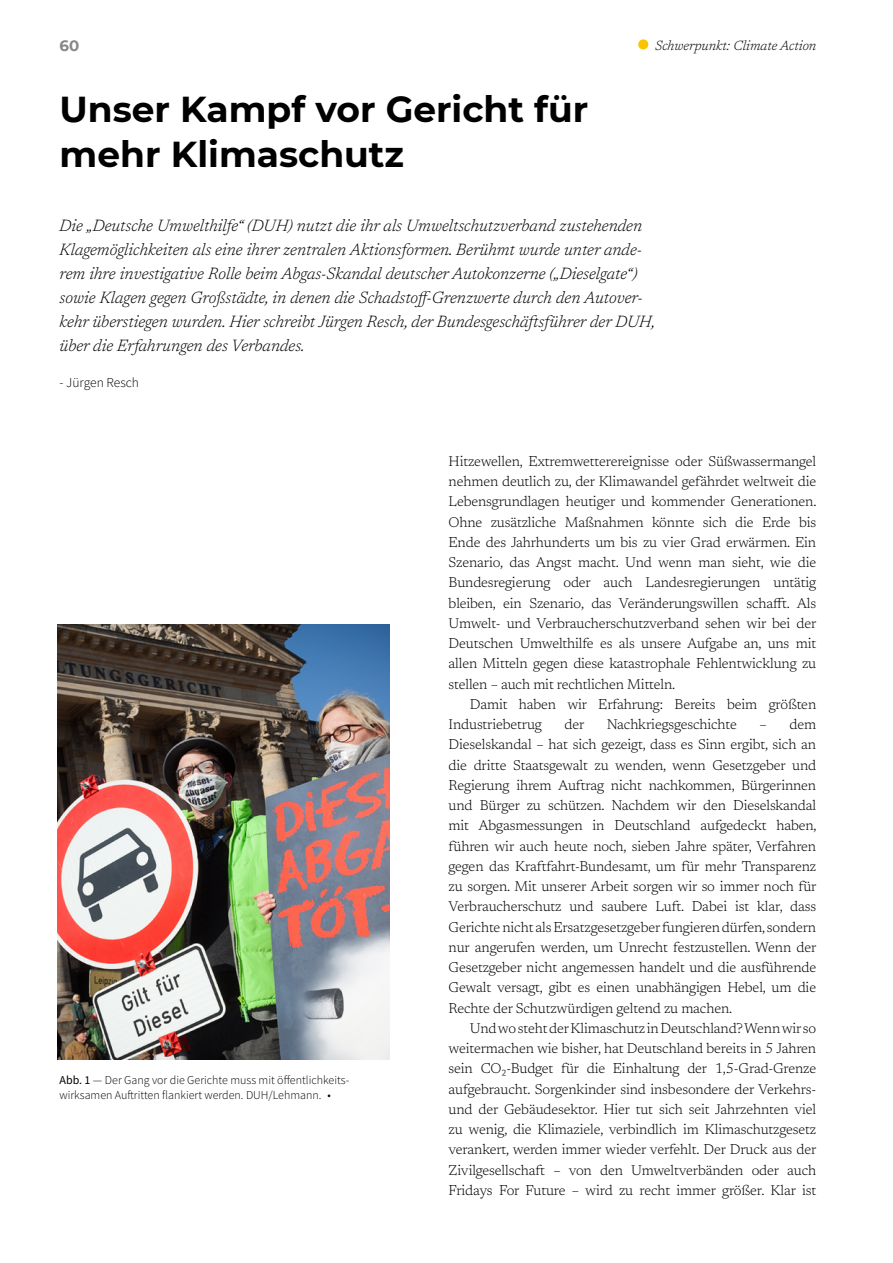
<style>
.page{position:relative;width:893px;height:1263px;background:#fff}
.page>*{position:absolute;margin:0;border:0;box-sizing:border-box;transform-origin:0 0}
.t1{font:700 36px/45px "Montserrat";color:#000}
.t2{font:italic 300 16.5px/24px "Newsreader";color:#000}
.t3{font:700 15px "Montserrat";color:#878787}
.t4{font:300 14.25px/20.2px "Newsreader";letter-spacing:-.01em;color:#000;text-align:justify}
.t5{font:italic 300 13.5px "Newsreader";color:#000}
.t6{font:300 13.5px "Source Sans Pro";color:#000}
.t7{font:300 12px/15.8px "Source Sans Pro";color:#000}
.s1{font-weight:400}
.s2{font-family:"Source Sans Pro"}
</style>
<div class="page">
<img style="left:57px;top:624px;width:332px;height:436px">
<div style="left:638px;top:39px;width:10px;height:11px;background:#fdc300;border-radius:50%"></div>
<p class="t3" style="left:60px;top:34px;width:21px">60</p>
<h1 class="t1" style="left:60px;top:84px;width:530px">Unser Kampf vor Gericht für mehr Klimaschutz</h1>
<p class="t5" style="left:655px;top:35px;width:163px">Schwerpunkt: Climate Action</p>
<p class="t2" style="left:60px;top:213px;width:597px">Die „Deutsche Umwelthilfe“ (DUH) nutzt die ihr als Umweltschutzverband zustehenden Klagemöglichkeiten als eine ihrer zentralen Aktionsformen. Berühmt wurde unter ande&shy;rem ihre investigative Rolle beim Abgas-Skandal deutscher Autokonzerne („Dieselgate“) sowie Klagen gegen Großstädte, in denen die Schadstoff-Grenzwerte durch den Autover&shy;kehr überstiegen wurden. Hier schreibt Jürgen Resch, der Bundesgeschäftsführer der DUH, über die Erfahrungen des Verbandes.</p>
<p class="t6" style="left:60px;top:375px;width:81px">- Jürgen Resch</p>
<p class="t7" style="left:60px;top:1072px;width:291px"><span class="s1">Abb. 1</span> — Der Gang vor die Gerichte muss mit öffentlichkeits&shy;wirksamen Auftritten flankiert werden. DUH/Lehmann. •</p>
<p class="t4" style="left:449px;top:450px;width:369px">Hitzewellen, Extremwetterereignisse oder Süßwassermangel nehmen deutlich zu, der Klimawandel gefährdet weltweit die Lebensgrundlagen heutiger und kommender Generationen.<br>Ohne zusätzliche Maßnahmen könnte sich die Erde bis Ende des Jahrhunderts um bis zu vier Grad erwärmen. Ein Szenario, das Angst macht. Und wenn man sieht, wie die Bundesregierung oder auch Landesregierungen untätig bleiben, ein Szenario, das Veränderungswillen schafft. Als Umwelt- und Verbraucherschutzverband sehen wir bei der Deutschen Umwelthilfe es als unsere Aufgabe an, uns mit allen Mitteln gegen diese katastrophale Fehlentwicklung zu stellen – auch mit rechtlichen Mitteln.</p>
<p class="t4" style="left:449px;top:693px;width:369px;text-indent:21px">Damit haben wir Erfahrung: Bereits beim größten<br>Industriebetrug</p>
<p class="t4" style="left:449px;top:713px;width:369px;text-indent:311px">– dem Dieselskandal – hat sich gezeigt, dass es Sinn ergibt, sich an die dritte Staatsgewalt zu wenden, wenn Gesetzgeber und Regierung ihrem Auftrag nicht nachkommen, Bürgerinnen und Bürger zu schützen. Nachdem wir den Dieselskandal mit Abgasmessungen in Deutschland aufgedeckt haben, führen wir auch heute noch, sieben Jahre später, Verfahren gegen das Kraftfahrt-Bundesamt, um für mehr Transparenz zu sorgen. Mit unserer Arbeit sorgen wir so immer noch für Verbraucherschutz und saubere Luft. Dabei ist klar, dass Gerichte nicht als Ersatzgesetzgeber fungieren dürfen, sondern nur angerufen werden, um Unrecht festzustellen. Wenn der Gesetzgeber nicht angemessen handelt und die ausführende Gewalt versagt, gibt es einen unabhängigen Hebel, um die Rechte der Schutzwürdigen geltend zu machen.</p>
<p class="t4" style="left:449px;top:1017px;width:369px;text-indent:21px">Und wo steht der Klimaschutz in Deutschland? Wenn wir so weitermachen wie bisher, hat Deutschland bereits in 5 Jahren sein CO<span class="s2">₂</span>-Budget für die Einhaltung der 1,5-Grad-Grenze aufgebraucht. Sorgenkinder sind insbesondere der Verkehrs&shy;und der Gebäudesektor. Hier tut sich seit Jahrzehnten viel zu wenig, die Klimaziele, verbindlich im Klimaschutzgesetz verankert, werden immer wieder verfehlt. Der Druck aus der Zivilgesellschaft – von den Umweltverbänden oder auch Fridays For Future – wird zu recht immer größer. Klar ist</p>
<p class="t4" style="left:564px;top:713px;width:21px">der</p>
<p class="t4" style="left:607px;top:713px;width:132px">Nachkriegsgeschichte</p>
</div>
